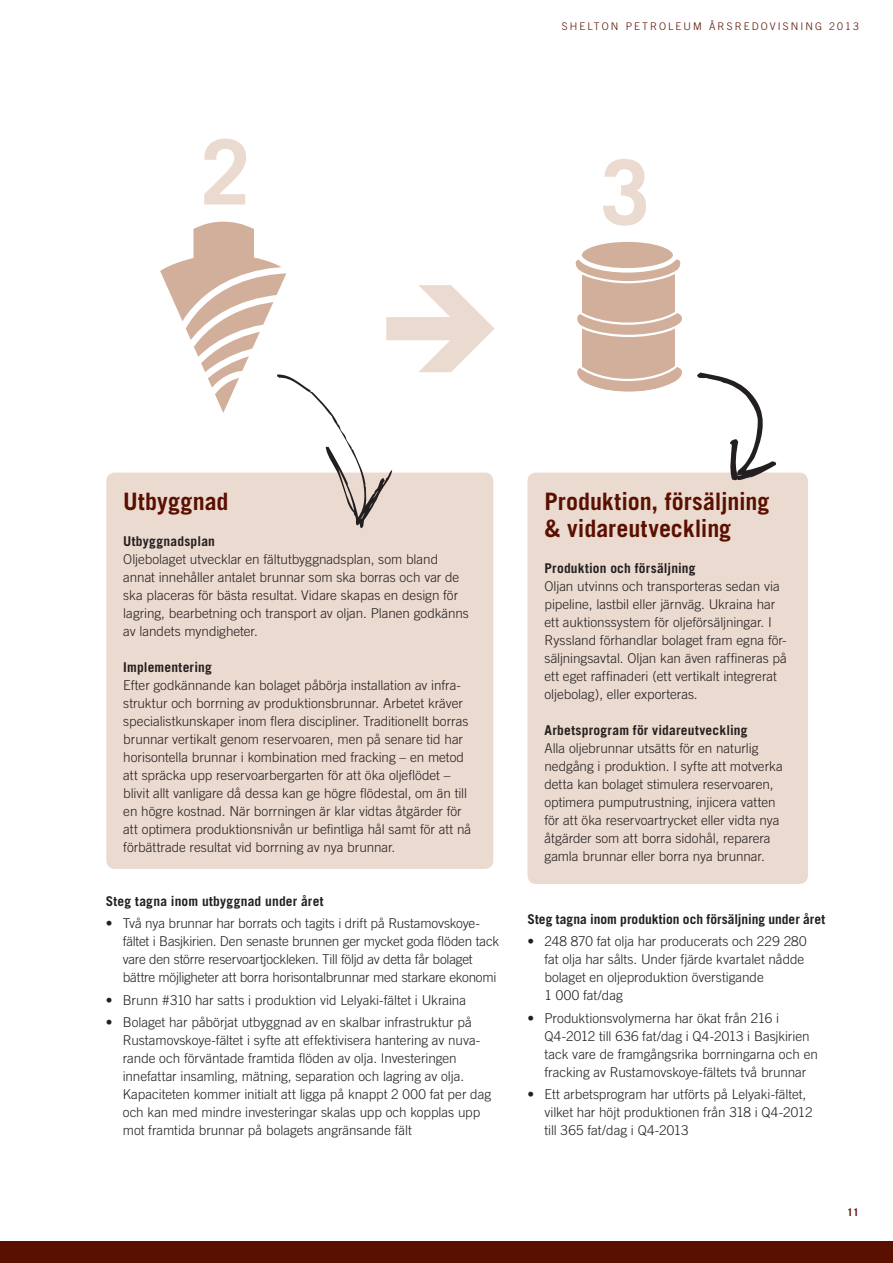
<style>
.page{position:relative;width:893px;height:1263px;background:#fff}
.page>*{position:absolute;margin:0;border:0;box-sizing:border-box;transform-origin:0 0}
.t1{font:700 90px "Trade Gothic";color:#ebdacf}
.t2{font:700 24px/27px "Trade Gothic";color:#5a1000}
.t3{font:300 13.5px/18px "Trade Gothic";letter-spacing:-.005em;color:#231f20}
.t4{font:700 13.5px "Trade Gothic";letter-spacing:.015em;color:#231f20}
.t5{font:700 13.5px "Trade Gothic";letter-spacing:-.005em;color:#231f20}
.t6{font:300 10.5px "Trade Gothic";letter-spacing:.2em;color:#5a1000}
.t7{font:700 10.5px "Trade Gothic";color:#5a1000}
</style>
<div class="page">
<div style="left:527px;top:473px;width:281px;height:411px;background:#ebdacf;border-radius:9px"></div>
<svg style="left:697px;top:372px;width:79px;height:108px"></svg>
<div style="left:106px;top:473px;width:387px;height:396px;background:#ebdacf;border-radius:9px"></div>
<div style="left:583px;top:256px;width:92px;height:120px;background:#d2af9b"></div>
<svg style="left:575px;top:259px;width:106px;height:26px"></svg>
<div style="left:580px;top:240px;width:95px;height:30px;background:#d2af9b;border-radius:50%"></div>
<div style="left:577px;top:237px;width:100px;height:36px;border:5px solid #fff;border-radius:50%"></div>
<svg style="left:577px;top:303px;width:105px;height:38px"></svg>
<svg style="left:577px;top:357px;width:105px;height:35px"></svg>
<div style="left:0;top:1242px;width:893px;height:21px;background:#5a1000"></div>
<svg style="left:160px;top:222px;width:334px;height:352px"></svg>
<h1 class="t1" style="left:201px;top:117px;width:52px">2</h1>
<p class="t6" style="left:562px;top:20px;width:299px">SHELTON PETROLEUM ÅRSREDOVISNING 2013</p>
<h1 class="t1" style="left:600px;top:137px;width:52px">3</h1>
<h2 class="t2" style="left:123px;top:487px;width:107px">Utbyggnad</h2>
<p class="t4" style="left:123px;top:532px;width:93px">Utbyggnadsplan</p>
<p class="t3" style="left:123px;top:550px;width:347px">Oljebolaget utvecklar en fältutbyggnadsplan, som bland annat innehåller antalet brunnar som ska borras och var de ska placeras för bästa resultat. Vidare skapas en design för lagring, bearbetning och transport av oljan. Planen godkänns av landets myndigheter.</p>
<p class="t4" style="left:123px;top:658px;width:90px">Implementering</p>
<p class="t3" style="left:123px;top:676px;width:350px">Efter godkännande kan bolaget påbörja installation av infra&shy;struktur och borrning av produktionsbrunnar. Arbetet kräver specialistkunskaper inom flera discipliner. Traditionellt borras brunnar vertikalt genom reservoaren, men på senare tid har horisontella brunnar i kombination med fracking – en metod att spräcka upp reservoarbergarten för att öka oljeflödet – blivit allt vanligare då dessa kan ge högre flödestal, om än till en högre kostnad. När borrningen är klar vidtas åtgärder för att optimera produktionsnivån ur befintliga hål samt för att nå förbättrade resultat vid borrning av nya brunnar.</p>
<p class="t4" style="left:106px;top:893px;width:219px">Steg tagna inom utbyggnad under året</p>
<p class="t3" style="left:123px;top:914px;width:378px;text-indent:-17px">• Två nya brunnar har borrats och tagits i drift på Rustamovskoye&shy;fältet i Basjkirien. Den senaste brunnen ger mycket goda flöden tack vare den större reservoartjockleken. Till följd av detta får bolaget bättre möjligheter att borra horisontalbrunnar med starkare ekonomi</p>
<p class="t3" style="left:106px;top:990px;width:362px">• Brunn #310 har satts i produktion vid Lelyaki-fältet i Ukraina</p>
<p class="t3" style="left:123px;top:1013px;width:370px;text-indent:-17px">• Bolaget har påbörjat utbyggnad av en skalbar infrastruktur på Rustamovskoye-fältet i syfte att effektivisera hantering av nuva&shy;rande och förväntade framtida flöden av olja. Investeringen innefattar insamling, mätning, separation och lagring av olja.<br>Kapaciteten kommer initialt att ligga på knappt 2 000 fat per dag och kan med mindre investeringar skalas upp och kopplas upp mot framtida brunnar på bolagets angränsande fält</p>
<h2 class="t2" style="left:544px;top:487px;width:227px">Produktion, försäljning &amp; vidareutveckling</h2>
<p class="t4" style="left:544px;top:559px;width:153px">Produktion och försäljning</p>
<p class="t3" style="left:544px;top:577px;width:244px">Oljan utvinns och transporteras sedan via pipeline, lastbil eller järnväg. Ukraina har ett auktionssystem för oljeförsäljningar. I Ryssland förhandlar bolaget fram egna för&shy;säljningsavtal. Oljan kan även raffineras på ett eget raffinaderi (ett vertikalt integrerat oljebolag), eller exporteras.</p>
<p class="t4" style="left:544px;top:721px;width:204px">Arbetsprogram för vidareutveckling</p>
<p class="t3" style="left:544px;top:739px;width:240px">Alla oljebrunnar utsätts för en naturlig nedgång i produktion. I syfte att motverka detta kan bolaget stimulera reservoaren, optimera pumputrustning, injicera vatten för att öka reservoartrycket eller vidta nya åtgärder som att borra sidohål, reparera gamla brunnar eller borra nya brunnar.</p>
<p class="t5" style="left:527px;top:911px;width:299px">Steg tagna inom produktion och försäljning under året</p>
<p class="t3" style="left:544px;top:932px;width:264px;text-indent:-17px">• 248 870 fat olja har producerats och 229 280 fat olja har sålts. Under fjärde kvartalet nådde bolaget en oljeproduktion överstigande<br>1 000 fat/dag</p>
<p class="t3" style="left:544px;top:1008px;width:275px;text-indent:-17px">• Produktionsvolymerna har ökat från 216 i Q4-2012 till 636 fat/dag i Q4-2013 i Basjkirien tack vare de framgångsrika borrningarna och en fracking av Rustamovskoye-fältets två brunnar</p>
<p class="t3" style="left:544px;top:1085px;width:269px;text-indent:-17px">• Ett arbetsprogram har utförts på Lelyaki-fältet, vilket har höjt produktionen från 318 i Q4-2012 till 365 fat/dag i Q4-2013</p>
<p class="t7" style="left:847px;top:1205px;width:13px">11</p>
</div>
